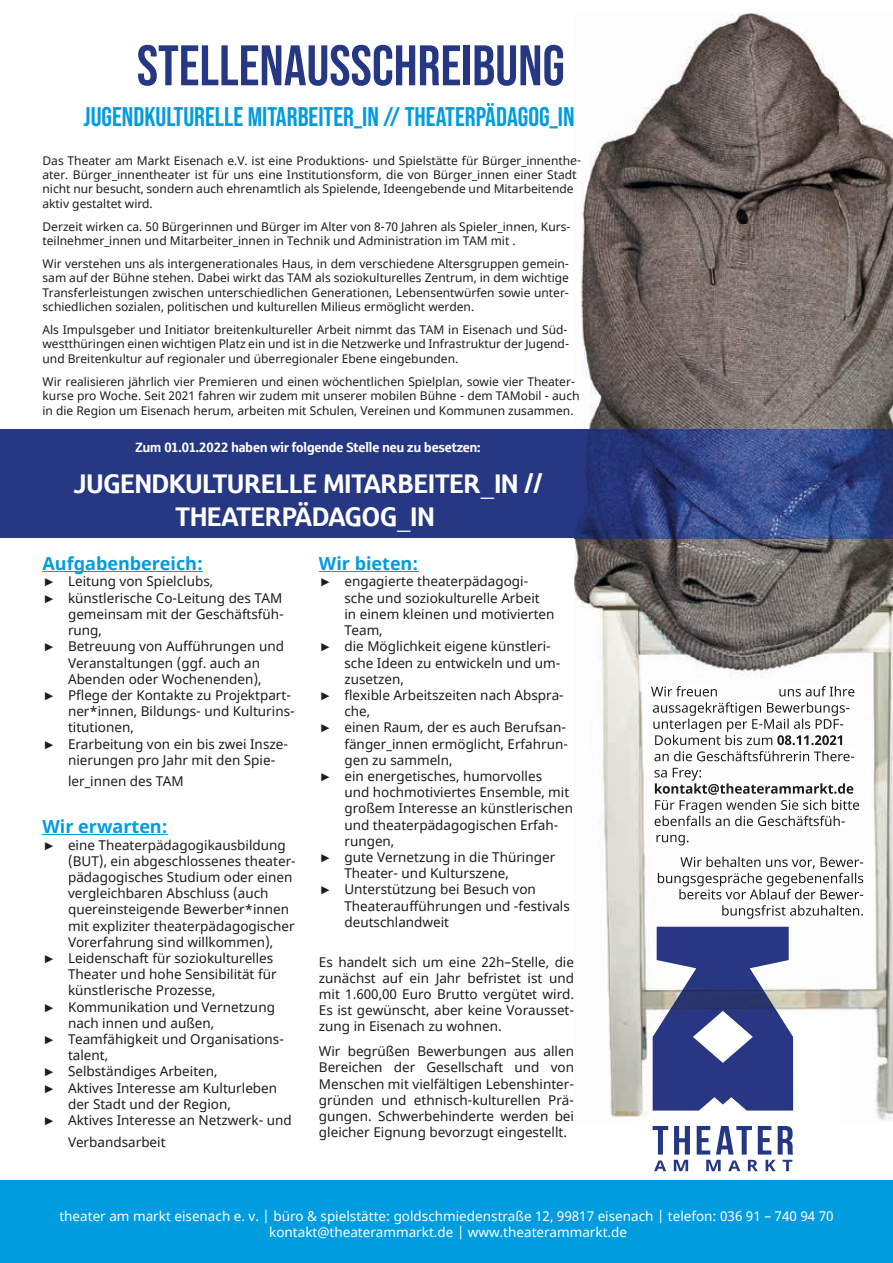
<style>
.page{position:relative;width:893px;height:1263px;background:#fff}
.page>*{position:absolute;margin:0;border:0;box-sizing:border-box;transform-origin:0 0}
.t1{font:57px "Bebas Neue";color:#263783}
.t2{font:27px "Bebas Neue";color:#009ce0}
.t3{font:27px/32.4px "Sparkasse Head";color:#fff;text-align:center}
.t4{font:700 18px "Noto Sans";color:#009ce0}
.t5{font:13.5px/16.2px "Noto Sans";color:#1c1c1c;text-align:justify}
.t6{font:13.5px/16.2px "Noto Sans";color:#fff;text-align:center}
.t7{font:13.5px "Sparkasse Head";color:#fff}
.t8{font:12px/14.4px "Noto Sans";color:#1c1c1c}
</style>
<div class="page">
<div style="left:0;top:429px;width:893px;height:109px;background:#263783"></div>
<hr style="left:43px;top:571px;width:160px;height:1px;background:#009ce0">
<hr style="left:43px;top:834px;width:125px;height:1px;background:#009ce0">
<div style="left:0;top:1180px;width:893px;height:83px;background:#009ce0"></div>
<hr style="left:319px;top:571px;width:99px;height:1px;background:#009ce0">
<img style="left:575px;top:13px;width:318px;height:525px">
<img style="left:574px;top:538px;width:266px;height:478px">
<img style="left:840px;top:538px;width:53px;height:583px">
<img style="left:608px;top:1016px;width:72px;height:103px">
<img style="left:746px;top:1037px;width:48px;height:74px">
<img style="left:680px;top:1110px;width:20px;height:1px">
<svg style="left:574px;top:155px;width:6px;height:27px"></svg>
<svg style="left:574px;top:377px;width:6px;height:26px"></svg>
<img style="left:651px;top:686px;width:67px;height:10px">
<img style="left:779px;top:686px;width:76px;height:10px">
<img style="left:653px;top:702px;width:196px;height:14px">
<img style="left:653px;top:718px;width:190px;height:14px">
<img style="left:655px;top:735px;width:118px;height:10px">
<img style="left:777px;top:735px;width:65px;height:10px">
<img style="left:654px;top:751px;width:200px;height:10px">
<img style="left:654px;top:768px;width:47px;height:13px">
<img style="left:655px;top:783px;width:198px;height:12px">
<img style="left:655px;top:799px;width:205px;height:14px">
<img style="left:655px;top:816px;width:190px;height:10px">
<img style="left:656px;top:835px;width:32px;height:10px">
<img style="left:680px;top:857px;width:183px;height:12px">
<img style="left:658px;top:873px;width:206px;height:13px">
<img style="left:679px;top:889px;width:184px;height:10px">
<img style="left:722px;top:905px;width:141px;height:14px">
<svg style="left:653px;top:1126px;width:15px;height:28px"></svg>
<svg style="left:674px;top:1126px;width:16px;height:28px"></svg>
<svg style="left:697px;top:1126px;width:13px;height:28px"></svg>
<svg style="left:716px;top:1126px;width:36px;height:28px"></svg>
<svg style="left:758px;top:1126px;width:13px;height:28px"></svg>
<svg style="left:778px;top:1126px;width:15px;height:28px"></svg>
<svg style="left:654px;top:1160px;width:12px;height:11px"></svg>
<svg style="left:674px;top:1160px;width:14px;height:11px"></svg>
<svg style="left:706px;top:1160px;width:15px;height:11px"></svg>
<svg style="left:728px;top:1160px;width:12px;height:11px"></svg>
<svg style="left:748px;top:1160px;width:10px;height:11px"></svg>
<svg style="left:766px;top:1160px;width:10px;height:11px"></svg>
<svg style="left:783px;top:1160px;width:9px;height:11px"></svg>
<img style="left:653px;top:927px;width:140px;height:183px">
<h1 class="t1" style="left:137px;top:33px;width:429px">STELLENAUSSCHREIBUNG</h1>
<h2 class="t2" style="left:84px;top:102px;width:492px">JUGENDKULTURELLE MITARBEITER_IN // THEATERPÄDAGOG_IN</h2>
<p class="t8" style="left:43px;top:153px;width:540px">Das Theater am Markt Eisenach e.V. ist eine Produktions- und Spielstätte für Bürger_innenthe&shy;ater. Bürger_innentheater ist für uns eine Institutionsform, die von Bürger_innen einer Stadt nicht nur besucht, sondern auch ehrenamtlich als Spielende, Ideengebende und Mitarbeitende aktiv gestaltet wird.</p>
<p class="t8" style="left:43px;top:219px;width:529px">Derzeit wirken ca. 50 Bürgerinnen und Bürger im Alter von 8-70 Jahren als Spieler_innen, Kurs&shy;teilnehmer_innen und Mitarbeiter_innen in Technik und Administration im TAM mit .</p>
<p class="t8" style="left:43px;top:257px;width:528px;text-align:justify">Wir verstehen uns als intergenerationales Haus, in dem verschiedene Altersgruppen gemein&shy;sam auf der Bühne stehen. Dabei wirkt das TAM als soziokulturelles Zentrum, in dem wichtige Transferleistungen zwischen unterschiedlichen Generationen, Lebensentwürfen sowie unter&shy;schiedlichen sozialen, politischen und kulturellen Milieus ermöglicht werden.</p>
<p class="t8" style="left:43px;top:323px;width:528px">Als Impulsgeber und Initiator breitenkultureller Arbeit nimmt das TAM in Eisenach und Süd&shy;westthüringen einen wichtigen Platz ein und ist in die Netzwerke und Infrastruktur der Jugend&shy;und Breitenkultur auf regionaler und überregionaler Ebene eingebunden.</p>
<p class="t8" style="left:43px;top:375px;width:539px">Wir realisieren jährlich vier Premieren und einen wöchentlichen Spielplan, sowie vier Theater&shy;kurse pro Woche. Seit 2021 fahren wir zudem mit unserer mobilen Bühne - dem TAMobil - auch in die Region um Eisenach herum, arbeiten mit Schulen, Vereinen und Kommunen zusammen.</p>
<p class="t7" style="left:135px;top:439px;width:347px">Zum 01.01.2022 haben wir folgende Stelle neu zu besetzen:</p>
<h2 class="t3" style="left:73px;top:466px;width:471px">JUGENDKULTURELLE MITARBEITER_IN //<br>THEATERPÄDAGOG_IN</h2>
<h3 class="t4" style="left:43px;top:551px;width:162px">Aufgabenbereich:</h3>
<p class="t5" style="left:43px;top:574px;width:172px">► Leitung von Spielclubs,</p>
<p class="t5" style="left:43px;top:590px;width:241px">► künstlerische Co-Leitung des TAM</p>
<p class="t5" style="left:68px;top:606px;width:217px">gemeinsam mit der Geschäftsfüh-</p>
<p class="t5" style="left:68px;top:623px;width:35px">rung,</p>
<p class="t5" style="left:43px;top:639px;width:243px">► Betreuung von Aufführungen und</p>
<p class="t5" style="left:68px;top:655px;width:193px">Veranstaltungen (ggf. auch an</p>
<p class="t5" style="left:68px;top:671px;width:195px">Abenden oder Wochenenden),</p>
<p class="t5" style="left:43px;top:687px;width:250px">► Pflege der Kontakte zu Projektpart-</p>
<p class="t5" style="left:68px;top:704px;width:228px">ner*innen, Bildungs- und Kulturins-</p>
<p class="t5" style="left:68px;top:720px;width:67px">titutionen,</p>
<p class="t5" style="left:43px;top:736px;width:247px">► Erarbeitung von ein bis zwei Insze-</p>
<p class="t5" style="left:68px;top:752px;width:209px">nierungen pro Jahr mit den Spie-</p>
<p class="t5" style="left:68px;top:774px;width:117px">ler_innen des TAM</p>
<h3 class="t4" style="left:43px;top:814px;width:127px">Wir erwarten:</h3>
<p class="t5" style="left:43px;top:837px;width:245px">► eine Theaterpädagogikausbildung</p>
<p class="t5" style="left:68px;top:853px;width:229px">(BUT), ein abgeschlossenes theater-</p>
<p class="t5" style="left:68px;top:869px;width:226px">pädagogisches Studium oder einen</p>
<p class="t5" style="left:68px;top:886px;width:202px">vergleichbaren Abschluss (auch</p>
<p class="t5" style="left:68px;top:902px;width:223px">quereinsteigende Bewerber*innen</p>
<p class="t5" style="left:68px;top:918px;width:228px">mit expliziter theaterpädagogischer</p>
<p class="t5" style="left:68px;top:934px;width:207px">Vorerfahrung sind willkommen),</p>
<p class="t5" style="left:43px;top:950px;width:232px">► Leidenschaft für soziokulturelles</p>
<p class="t5" style="left:68px;top:967px;width:210px">Theater und hohe Sensibilität für</p>
<p class="t5" style="left:68px;top:983px;width:149px">künstlerische Prozesse,</p>
<p class="t5" style="left:43px;top:999px;width:234px">► Kommunikation und Vernetzung</p>
<p class="t5" style="left:68px;top:1015px;width:148px">nach innen und außen,</p>
<p class="t5" style="left:43px;top:1031px;width:243px">► Teamfähigkeit und Organisations-</p>
<p class="t5" style="left:68px;top:1048px;width:42px">talent,</p>
<p class="t5" style="left:43px;top:1064px;width:177px">► Selbständiges Arbeiten,</p>
<p class="t5" style="left:43px;top:1080px;width:236px">► Aktives Interesse am Kulturleben</p>
<p class="t5" style="left:68px;top:1096px;width:164px">der Stadt und der Region,</p>
<p class="t5" style="left:43px;top:1112px;width:251px">► Aktives Interesse an Netzwerk- und</p>
<p class="t5" style="left:68px;top:1134px;width:99px">Verbandsarbeit</p>
<h3 class="t4" style="left:319px;top:551px;width:101px">Wir bieten:</h3>
<p class="t5" style="left:319px;top:574px;width:211px">► engagierte theaterpädagogi-</p>
<p class="t5" style="left:344px;top:590px;width:197px">sche und soziokulturelle Arbeit</p>
<p class="t5" style="left:344px;top:606px;width:212px">in einem kleinen und motivierten</p>
<p class="t5" style="left:344px;top:623px;width:40px">Team,</p>
<p class="t5" style="left:319px;top:639px;width:233px">► die Möglichkeit eigene künstleri-</p>
<p class="t5" style="left:344px;top:655px;width:218px">sche Ideen zu entwickeln und um-</p>
<p class="t5" style="left:344px;top:671px;width:61px">zusetzen,</p>
<p class="t5" style="left:319px;top:687px;width:246px">► flexible Arbeitszeiten nach Abspra-</p>
<p class="t5" style="left:344px;top:704px;width:27px">che,</p>
<p class="t5" style="left:319px;top:720px;width:249px">► einen Raum, der es auch Berufsan-</p>
<p class="t5" style="left:344px;top:736px;width:225px">fänger_innen ermöglicht, Erfahrun-</p>
<p class="t5" style="left:344px;top:752px;width:110px">gen zu sammeln,</p>
<p class="t5" style="left:319px;top:768px;width:225px">► ein energetisches, humorvolles</p>
<p class="t5" style="left:344px;top:785px;width:226px">und hochmotiviertes Ensemble, mit</p>
<p class="t5" style="left:344px;top:801px;width:230px">großem Interesse an künstlerischen</p>
<p class="t5" style="left:344px;top:817px;width:215px">und theaterpädagogischen Erfah-</p>
<p class="t5" style="left:344px;top:833px;width:51px">rungen,</p>
<p class="t5" style="left:319px;top:849px;width:238px">► gute Vernetzung in die Thüringer</p>
<p class="t5" style="left:344px;top:866px;width:166px">Theater- und Kulturszene,</p>
<p class="t5" style="left:319px;top:882px;width:218px">► Unterstützung bei Besuch von</p>
<p class="t5" style="left:344px;top:898px;width:227px">Theateraufführungen und -festivals</p>
<p class="t5" style="left:344px;top:914px;width:106px">deutschlandweit</p>
<p class="t5" style="left:319px;top:954px;width:257px">Es handelt sich um eine 22h–Stelle, die zunächst auf ein Jahr befristet ist und mit 1.600,00 Euro Brutto vergütet wird.<br>Es ist gewünscht, aber keine Vorausset&shy;zung in Eisenach zu wohnen.</p>
<p class="t5" style="left:319px;top:1044px;width:257px">Wir begrüßen Bewerbungen aus allen Bereichen der Gesellschaft und von Menschen mit vielfältigen Lebenshinter&shy;gründen und ethnisch-kulturellen Prä&shy;gungen. Schwerbehinderte werden bei gleicher Eignung bevorzugt eingestellt.</p>
<p class="t6" style="left:59px;top:1208px;width:776px">theater am markt eisenach e. v. | büro &amp; spielstätte: goldschmiedenstraße 12, 99817 eisenach | telefon: 036 91 – 740 94 70 kontakt@theaterammarkt.de | www.theaterammarkt.de</p>
</div>
